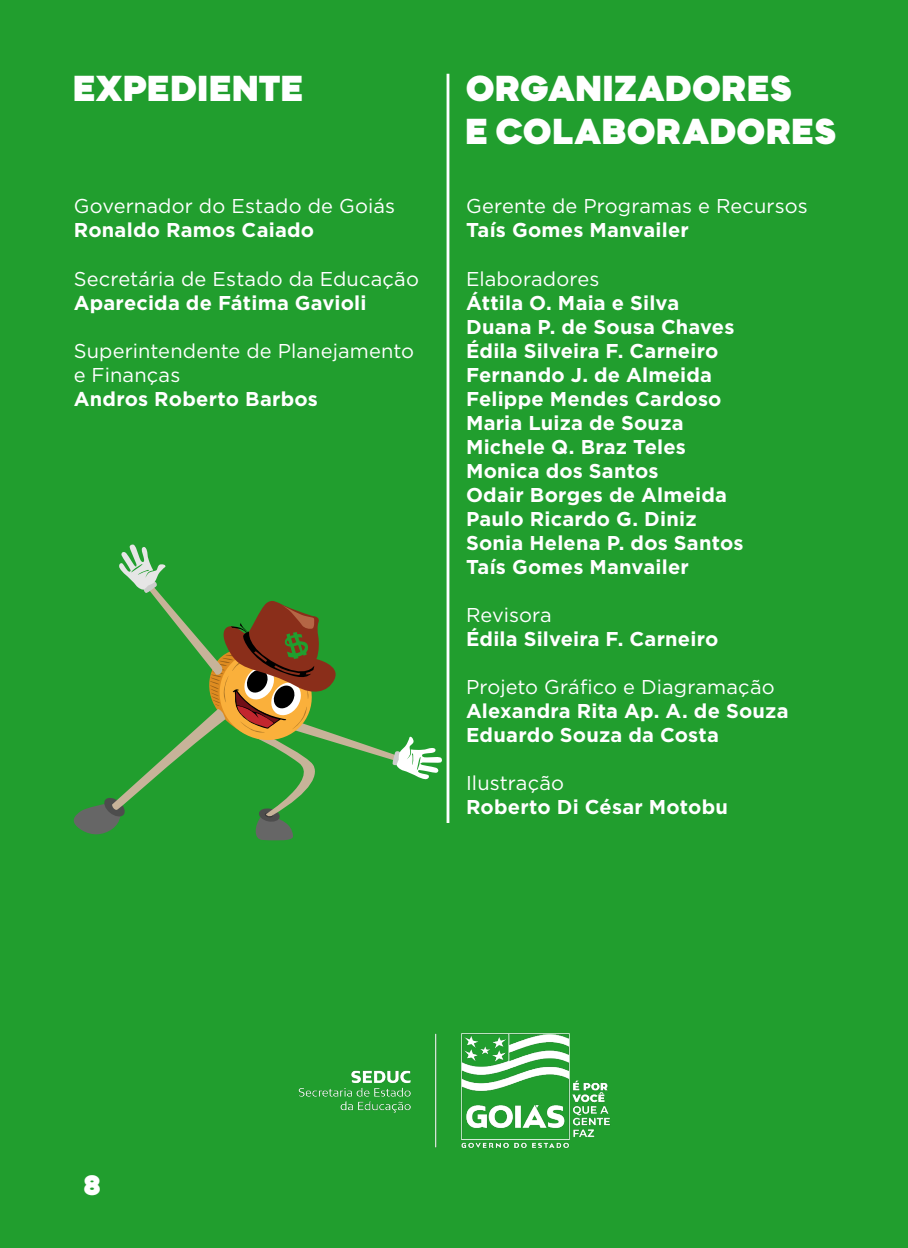
<style>
.page{position:relative;width:908px;height:1248px;background:#fff}
.page>*{position:absolute;margin:0;border:0;box-sizing:border-box;transform-origin:0 0}
.t1{font:900 36px/43.2px "Mazzard H";letter-spacing:.035em;color:#fff}
.t2{font:900 28px "Mazzard H";color:#fff}
.t3{font:700 20px "Gotham";letter-spacing:.01em;color:#fff}
.t4{font:20px/24px "Gotham";letter-spacing:.01em;color:#fff}
.s1{font-weight:700}
</style>
<div class="page">
<div style="left:0;top:0;width:907px;height:1247px;background:#219e2e"></div>
<img style="left:298px;top:1033px;width:312px;height:116px">
<svg style="left:73px;top:544px;width:369px;height:297px"></svg>
<hr style="left:446px;top:74px;width:3px;height:749px;background:#fff">
<p class="t1" style="left:74px;top:66px;width:230px">EXPEDIENTE</p>
<p class="t1" style="left:466px;top:66px;width:371px">ORGANIZADORES<br>E COLABORADORES</p>
<p class="t4" style="left:74px;top:194px;width:322px">Governador do Estado de Goiás<br><span class="s1">Ronaldo Ramos Caiado</span></p>
<p class="t4" style="left:74px;top:266px;width:346px">Secretária de Estado da Educação<br><span class="s1">Aparecida de Fátima Gavioli</span></p>
<p class="t4" style="left:74px;top:338px;width:341px">Superintendente de Planejamento</p>
<p class="t4" style="left:74px;top:362px;width:108px">e Finanças</p>
<p class="t3" style="left:74px;top:385px;width:245px">Andros Roberto Barbos</p>
<p class="t4" style="left:466px;top:194px;width:343px">Gerente de Programas e Recursos</p>
<p class="t3" style="left:466px;top:217px;width:224px">Taís Gomes Manvailer</p>
<p class="t4" style="left:466px;top:266px;width:135px">Elaboradores</p>
<p class="t3" style="left:466px;top:289px;width:214px">Áttila O. Maia e Silva</p>
<p class="t3" style="left:466px;top:313px;width:270px">Duana P. de Sousa Chaves</p>
<p class="t3" style="left:466px;top:337px;width:254px">Édila Silveira F. Carneiro</p>
<p class="t3" style="left:466px;top:361px;width:247px">Fernando J. de Almeida</p>
<p class="t3" style="left:466px;top:385px;width:257px">Felippe Mendes Cardoso</p>
<p class="t3" style="left:466px;top:409px;width:219px">Maria Luiza de Souza</p>
<p class="t3" style="left:466px;top:433px;width:221px">Michele Q. Braz Teles</p>
<p class="t3" style="left:466px;top:457px;width:194px">Monica dos Santos</p>
<p class="t3" style="left:466px;top:481px;width:262px">Odair Borges de Almeida</p>
<p class="t3" style="left:466px;top:505px;width:232px">Paulo Ricardo G. Diniz</p>
<p class="t3" style="left:466px;top:529px;width:279px">Sonia Helena P. dos Santos</p>
<p class="t3" style="left:466px;top:553px;width:224px">Taís Gomes Manvailer</p>
<p class="t4" style="left:466px;top:602px;width:87px">Revisora</p>
<p class="t3" style="left:466px;top:625px;width:254px">Édila Silveira F. Carneiro</p>
<p class="t4" style="left:466px;top:674px;width:310px">Projeto Gráfico e Diagramação</p>
<p class="t3" style="left:466px;top:697px;width:324px">Alexandra Rita Ap. A. de Souza</p>
<p class="t3" style="left:466px;top:721px;width:254px">Eduardo Souza da Costa</p>
<p class="t4" style="left:466px;top:770px;width:100px">Ilustração</p>
<p class="t3" style="left:466px;top:793px;width:263px">Roberto Di César Motobu</p>
<p class="t2" style="left:84px;top:1166px;width:18px">8</p>
</div>
